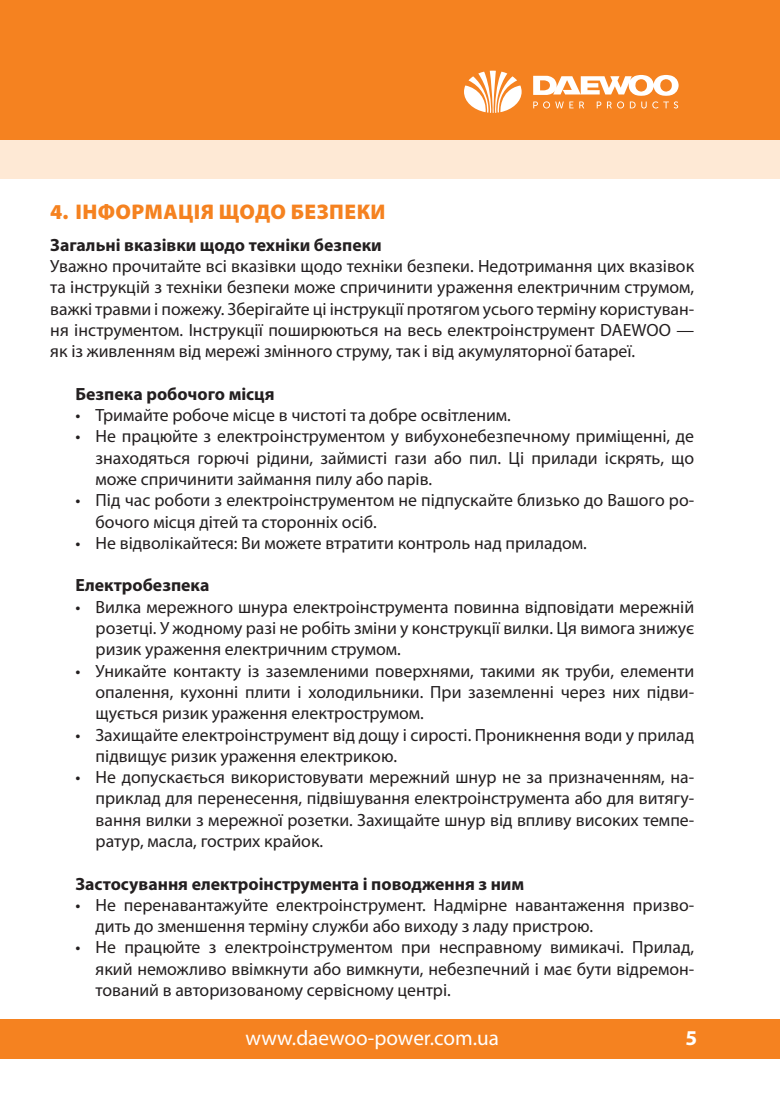
<style>
.page{position:relative;width:780px;height:1120px;background:#fff}
.page>*{position:absolute;margin:0;border:0;box-sizing:border-box;transform-origin:0 0}
.t1{font:21.25px "Myriad Pro";color:#fff}
.t2{font:900 21.25px "Myriad Pro";letter-spacing:.02em;color:#f58220}
.t3{font:700 21.25px "Myriad Pro";color:#fff}
.t4{font:17.75px/21.2px "Myriad Pro";color:#231f20;text-align:justify}
.t5{font:700 17.75px "Myriad Pro";color:#231f20}
</style>
<div class="page">
<div style="left:0;top:0;width:780px;height:140px;background:#f58220"></div>
<svg style="left:464px;top:71px;width:57px;height:42px"></svg>
<svg style="left:533px;top:75px;width:145px;height:33px"></svg>
<div style="left:0;top:1019px;width:780px;height:39px;background:#f58220"></div>
<div style="left:0;top:140px;width:23px;height:39px;background:#fee9d5"></div>
<div style="left:2px;top:140px;width:778px;height:39px;background:#fee9d5"></div>
<p class="t2" style="left:50px;top:197px;width:337px">4. ІНФОРМАЦІЯ ЩОДО БЕЗПЕКИ</p>
<p class="t5" style="left:50px;top:233px;width:333px">Загальні вказівки щодо техніки безпеки</p>
<p class="t4" style="left:50px;top:255px;width:645px">Уважно прочитайте всі вказівки щодо техніки безпеки. Недотримання цих вказівок та інструкцій з техніки безпеки може спричинити ураження електричним струмом, важкі травми і пожежу. Зберігайте ці інструкції протягом усього терміну користуван&shy;ня інструментом. Інструкції поширюються на весь електроінструмент DAEWOO — як із живленням від мережі змінного струму, так і від акумуляторної батареї.</p>
<p class="t5" style="left:75px;top:382px;width:201px">Безпека робочого місця</p>
<p class="t4" style="left:75px;top:404px;width:437px">• Тримайте робоче місце в чистоті та добре освітленим.</p>
<p class="t4" style="left:96px;top:425px;width:600px;text-indent:-20px">• Не працюйте з електроінструментом у вибухонебезпечному приміщенні, де знаходяться горючі рідини, займисті гази або пил. Ці прилади іскрять, що може спричинити займання пилу або парів.</p>
<p class="t4" style="left:96px;top:489px;width:600px;text-indent:-20px">• Під час роботи з електроінструментом не підпускайте близько до Вашого ро&shy;бочого місця дітей та сторонніх осіб.</p>
<p class="t4" style="left:75px;top:532px;width:513px">• Не відволікайтеся: Ви можете втратити контроль над приладом.</p>
<p class="t5" style="left:75px;top:574px;width:136px">Електробезпека</p>
<p class="t4" style="left:96px;top:596px;width:600px;text-indent:-20px">• Вилка мережного шнура електроінструмента повинна відповідати мережній розетці. У жодному разі не робіть зміни у конструкції вилки. Ця вимога знижує ризик ураження електричним струмом.</p>
<p class="t4" style="left:96px;top:660px;width:600px;text-indent:-20px">• Уникайте контакту із заземленими поверхнями, такими як труби, елементи опалення, кухонні плити і холодильники. При заземленні через них підви&shy;щується ризик ураження електрострумом.</p>
<p class="t4" style="left:96px;top:723px;width:600px;text-indent:-20px">• Захищайте електроінструмент від дощу і сирості. Проникнення води у прилад підвищує ризик ураження електрикою.</p>
<p class="t4" style="left:96px;top:766px;width:600px;text-indent:-20px">• Не допускається використовувати мережний шнур не за призначенням, на&shy;приклад для перенесення, підвішування електроінструмента або для витягу&shy;вання вилки з мережної розетки. Захищайте шнур від впливу високих темпе&shy;ратур, масла, гострих крайок.</p>
<p class="t5" style="left:75px;top:872px;width:450px">Застосування електроінструмента і поводження з ним</p>
<p class="t4" style="left:96px;top:894px;width:600px;text-indent:-20px">• Не перенавантажуйте електроінструмент. Надмірне навантаження призво&shy;дить до зменшення терміну служби або виходу з ладу пристрою.</p>
<p class="t4" style="left:96px;top:936px;width:600px;text-indent:-20px">• Не працюйте з електроінструментом при несправному вимикачі. Прилад, який неможливо ввімкнути або вимкнути, небезпечний і має бути відремон&shy;тований в авторизованому сервісному центрі.</p>
<p class="t1" style="left:245px;top:1025px;width:255px">www.daewoo-power.com.ua</p>
<p class="t3" style="left:685px;top:1024px;width:13px">5</p>
</div>
